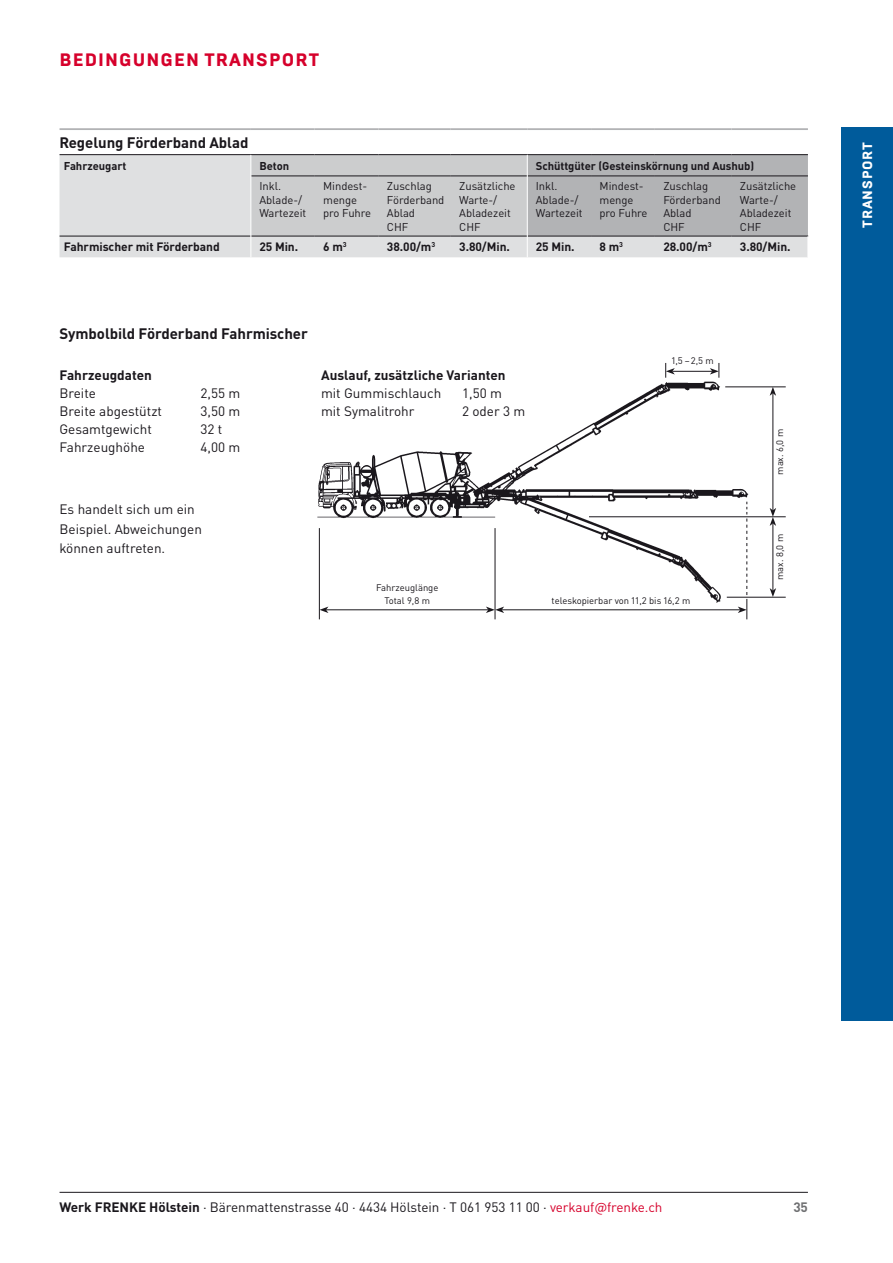
<style>
.page{position:relative;width:893px;height:1263px;background:#fff}
.page>*{position:absolute;margin:0;border:0;box-sizing:border-box;transform-origin:0 0}
.t1{font:800 18px "Brutal Type";letter-spacing:.06em;color:#d6002b}
.t2{font:700 15px "DIN Pro";letter-spacing:-.005em;color:#1a171c}
.t3{font:13.5px/19.5px "DIN Pro";color:#1a171c}
.t4{font:700 13.5px "DIN Pro";color:#1a171c}
.t5{font:800 13.5px "Brutal Type";letter-spacing:.06em;color:#fff}
.t6{font:700 13.5px "DIN Pro";color:#707173}
.t7{font:700 12px "DIN Pro";letter-spacing:-.005em;color:#1a171c}
.t8{font:11.25px/13.5px "DIN Pro";letter-spacing:-.005em;color:#1a171c}
.t9{font:700 11.25px "DIN Pro";letter-spacing:-.005em;color:#1a171c}
.t10{font:9.45px/12.1px "DIN Pro";color:#1a171c;text-align:center}
.s1{font-weight:700}
.s2{color:#d6002b}
</style>
<div class="page">
<hr style="left:60px;top:1192px;width:748px;height:1px;background:#1a171c">
<div style="left:842px;top:128px;width:51px;height:892px;background:#005b9b"></div>
<svg style="left:60px;top:154px;width:749px;height:103px;background:#c7c8c9"></svg>
<hr style="left:60px;top:128px;width:191px;height:2px;background:#b2b3b5">
<hr style="left:251px;top:128px;width:64px;height:2px;background:#b2b3b5">
<hr style="left:315px;top:128px;width:63px;height:2px;background:#b2b3b5">
<hr style="left:378px;top:128px;width:73px;height:2px;background:#b2b3b5">
<hr style="left:451px;top:128px;width:76px;height:2px;background:#b2b3b5">
<hr style="left:527px;top:128px;width:64px;height:2px;background:#b2b3b5">
<hr style="left:591px;top:128px;width:64px;height:2px;background:#b2b3b5">
<hr style="left:655px;top:128px;width:76px;height:2px;background:#b2b3b5">
<hr style="left:731px;top:128px;width:77px;height:2px;background:#b2b3b5">
<img style="left:317px;top:370px;width:438px;height:243px">
<hr style="left:725px;top:387px;width:61px;height:1px;background:#1a171c">
<hr style="left:589px;top:516px;width:197px;height:1px;background:#1a171c">
<hr style="left:727px;top:597px;width:59px;height:1px;background:#1a171c">
<hr style="left:773px;top:393px;width:1px;height:117px;background:#1a171c">
<svg style="left:770px;top:387px;width:6px;height:9px"></svg>
<hr style="left:773px;top:523px;width:1px;height:67px;background:#1a171c">
<svg style="left:770px;top:508px;width:6px;height:18px"></svg>
<svg style="left:770px;top:588px;width:6px;height:9px"></svg>
<hr style="left:319px;top:528px;width:1px;height:91px;background:#1a171c">
<hr style="left:495px;top:528px;width:1px;height:91px;background:#1a171c">
<hr style="left:326px;top:609px;width:162px;height:1px;background:#1a171c">
<svg style="left:320px;top:606px;width:8px;height:7px"></svg>
<hr style="left:502px;top:609px;width:238px;height:1px;background:#1a171c">
<svg style="left:486px;top:606px;width:18px;height:7px"></svg>
<svg style="left:738px;top:502px;width:10px;height:117px"></svg>
<hr style="left:672px;top:371px;width:40px;height:1px;background:#1a171c">
<svg style="left:665px;top:363px;width:10px;height:15px"></svg>
<svg style="left:710px;top:363px;width:10px;height:15px"></svg>
<h1 class="t1" style="left:60px;top:48px;width:261px">BEDINGUNGEN TRANSPORT</h1>
<p class="t2" style="left:60px;top:130px;width:190px">Regelung Förderband Ablad</p>
<p class="t9" style="left:64px;top:156px;width:64px">Fahrzeugart</p>
<p class="t9" style="left:259px;top:156px;width:31px">Beton</p>
<p class="t9" style="left:536px;top:156px;width:220px">Schüttgüter (Gesteinskörnung und Aushub)</p>
<p class="t8" style="left:259px;top:178px;width:48px">Inkl.<br>Ablade-/<br>Wartezeit</p>
<p class="t8" style="left:323px;top:178px;width:50px">Mindest&shy;menge pro Fuhre</p>
<p class="t8" style="left:387px;top:178px;width:59px">Zuschlag<br>Förderband<br>Ablad<br>CHF</p>
<p class="t8" style="left:459px;top:178px;width:58px">Zusätzliche<br>Warte-/<br>Abladezeit<br>CHF</p>
<p class="t8" style="left:536px;top:178px;width:48px">Inkl.<br>Ablade-/<br>Wartezeit</p>
<p class="t8" style="left:600px;top:178px;width:50px">Mindest&shy;menge pro Fuhre</p>
<p class="t8" style="left:663px;top:178px;width:59px">Zuschlag<br>Förderband<br>Ablad<br>CHF</p>
<p class="t8" style="left:740px;top:178px;width:58px">Zusätzliche<br>Warte-/<br>Abladezeit<br>CHF</p>
<p class="t7" style="left:64px;top:237px;width:158px">Fahrmischer mit Förderband</p>
<p class="t7" style="left:259px;top:237px;width:40px">25 Min.</p>
<p class="t7" style="left:323px;top:237px;width:25px">6 m<sup>3</sup></p>
<p class="t7" style="left:387px;top:237px;width:50px">38.00/m<sup>3</sup></p>
<p class="t7" style="left:459px;top:237px;width:52px">3.80/Min.</p>
<p class="t7" style="left:536px;top:237px;width:40px">25 Min.</p>
<p class="t7" style="left:600px;top:237px;width:25px">8 m<sup>3</sup></p>
<p class="t7" style="left:663px;top:237px;width:50px">28.00/m<sup>3</sup></p>
<p class="t7" style="left:740px;top:237px;width:52px">3.80/Min.</p>
<p class="t2" style="left:60px;top:321px;width:250px">Symbolbild Förderband Fahrmischer</p>
<p class="t4" style="left:60px;top:364px;width:94px">Fahrzeugdaten</p>
<p class="t3" style="left:60px;top:382px;width:38px">Breite</p>
<p class="t3" style="left:201px;top:382px;width:41px">2,55 m</p>
<p class="t3" style="left:60px;top:400px;width:104px">Breite abgestützt</p>
<p class="t3" style="left:201px;top:400px;width:41px">3,50 m</p>
<p class="t3" style="left:60px;top:418px;width:94px">Gesamtgewicht</p>
<p class="t3" style="left:201px;top:418px;width:23px">32 t</p>
<p class="t3" style="left:60px;top:436px;width:87px">Fahrzeughöhe</p>
<p class="t3" style="left:201px;top:436px;width:41px">4,00 m</p>
<p class="t4" style="left:321px;top:364px;width:186px">Auslauf, zusätzliche Varianten</p>
<p class="t3" style="left:321px;top:382px;width:122px">mit Gummischlauch</p>
<p class="t3" style="left:462px;top:382px;width:41px">1,50 m</p>
<p class="t3" style="left:321px;top:400px;width:95px">mit Symalitrohr</p>
<p class="t3" style="left:462px;top:400px;width:65px">2 oder 3 m</p>
<p class="t3" style="left:60px;top:498px;width:144px">Es handelt sich um ein<br>Beispiel. Abweichungen können auftreten.</p>
<p class="t10" style="left:376px;top:581px;width:64px">Fahrzeuglänge<br>Total 9,8 m</p>
<p class="t10" style="left:671px;top:354px;width:44px">1,5 –2,5 m</p>
<p class="t10" style="left:552px;top:593px;width:140px">teleskopierbar von 11,2 bis 16,2 m</p>
<p class="t10" style="left:773px;top:475px;width:47px;rotate:-90deg">max. 6,0 m</p>
<p class="t10" style="left:773px;top:580px;width:47px;rotate:-90deg">max. 8,0 m</p>
<p class="t5" style="left:859px;top:228px;width:87px;rotate:-90deg">TRANSPORT</p>
<p class="t3" style="left:60px;top:1196px;width:604px"><span class="s1">Werk FRENKE Hölstein</span> · Bärenmattenstrasse 40 · 4434 Hölstein · T 061 953 11 00 · <span class="s2">verkauf@frenke.ch</span></p>
<p class="t6" style="left:793px;top:1195px;width:16px">35</p>
</div>
